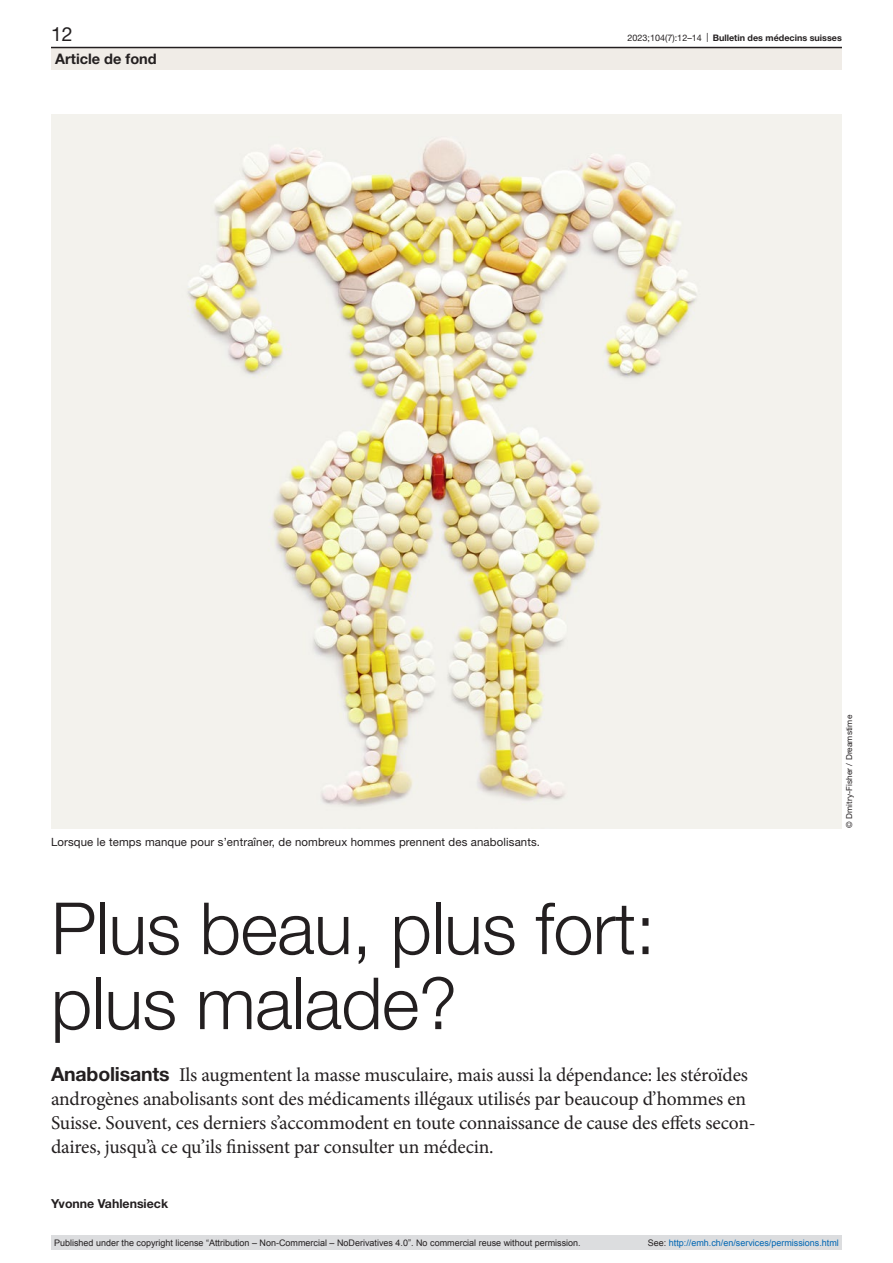
<style>
.page{position:relative;width:893px;height:1263px;background:#fff}
.page>*{position:absolute;margin:0;border:0;box-sizing:border-box;transform-origin:0 0}
.article-title-L48{font:300 72px/75px "Helvetica Neue LT Pro";letter-spacing:-.01em;color:#231f20}
.lead{font:19.5px/24px "Minion Pro";letter-spacing:-.01em;color:#231f20}
.pagina{font:19.5px "Helvetica Neue LT Pro";color:#231f20}
.rubrik{font:700 14.55px "Helvetica Neue LT Pro";color:#231f20}
.authors{font:700 12.3px "Helvetica Neue LT Pro";color:#231f20}
.figure-caption{font:11.4px "Helvetica Neue LT Pro";letter-spacing:.01em;color:#231f20}
.t1{font:9px "Arial";color:#231f20}
.t2{font:9px "Arial";color:#0066b3}
.t3{font:700 9px "Helvetica Neue LT Pro";color:#231f20}
.credits{font:8.25px "Helvetica Neue LT Pro";letter-spacing:.01em;color:#231f20}
.s1{font-weight:400}
.s2{font-family:"Helvetica Neue LT Pro";font-weight:700}
.s3{color:#231f20}
</style>
<div class="page">
<img style="left:51px;top:115px;width:791px;height:713px">
<div style="left:51px;top:48px;width:791px;height:22px;background:#f0ece7"></div>
<hr style="left:51px;top:47px;width:791px;height:1px;background:#231f20">
<div style="left:51px;top:1235px;width:791px;height:15px;background:#dcdddf"></div>
<p class="pagina" style="left:51px;top:22px;width:23px">12</p>
<p class="t3" style="left:628px;top:32px;width:216px"><span class="s1">2023;104(7):12–14 |</span> Bulletin des médecins suisses</p>
<p class="rubrik" style="left:55px;top:49px;width:103px">Article de fond</p>
<p class="figure-caption" style="left:51px;top:835px;width:491px">Lorsque le temps manque pour s’entraîner, de nombreux hommes prennent des anabolisants.</p>
<p class="article-title-L48" style="left:51px;top:889px;width:606px">Plus beau, plus fort: plus malade?</p>
<p class="lead" style="left:51px;top:1063px;width:706px"><span class="s2">Anabolisants</span> Ils augmentent la masse musculaire, mais aussi la dépendance: les stéroïdes androgènes anabolisants sont des médicaments illégaux utilisés par beaucoup d’hommes en Suisse. Souvent, ces derniers s’accommodent en toute connaissance de cause des effets secon&shy;daires, jusqu’à ce qu’ils finissent par consulter un médecin.</p>
<p class="authors" style="left:51px;top:1195px;width:119px">Yvonne Vahlensieck</p>
<p class="credits" style="left:844px;top:828px;width:115px;rotate:-90deg">© Dmitry-Fisher / Dreamstime</p>
<p class="t1" style="left:54px;top:1237px;width:528px">Published under the copyright license “Attribution – Non-Commercial – NoDerivatives 4.0”. No commercial reuse without permission.</p>
<p class="t2" style="left:648px;top:1237px;width:193px"><span class="s3">See:</span> http://emh.ch/en/services/permissions.html</p>
</div>
